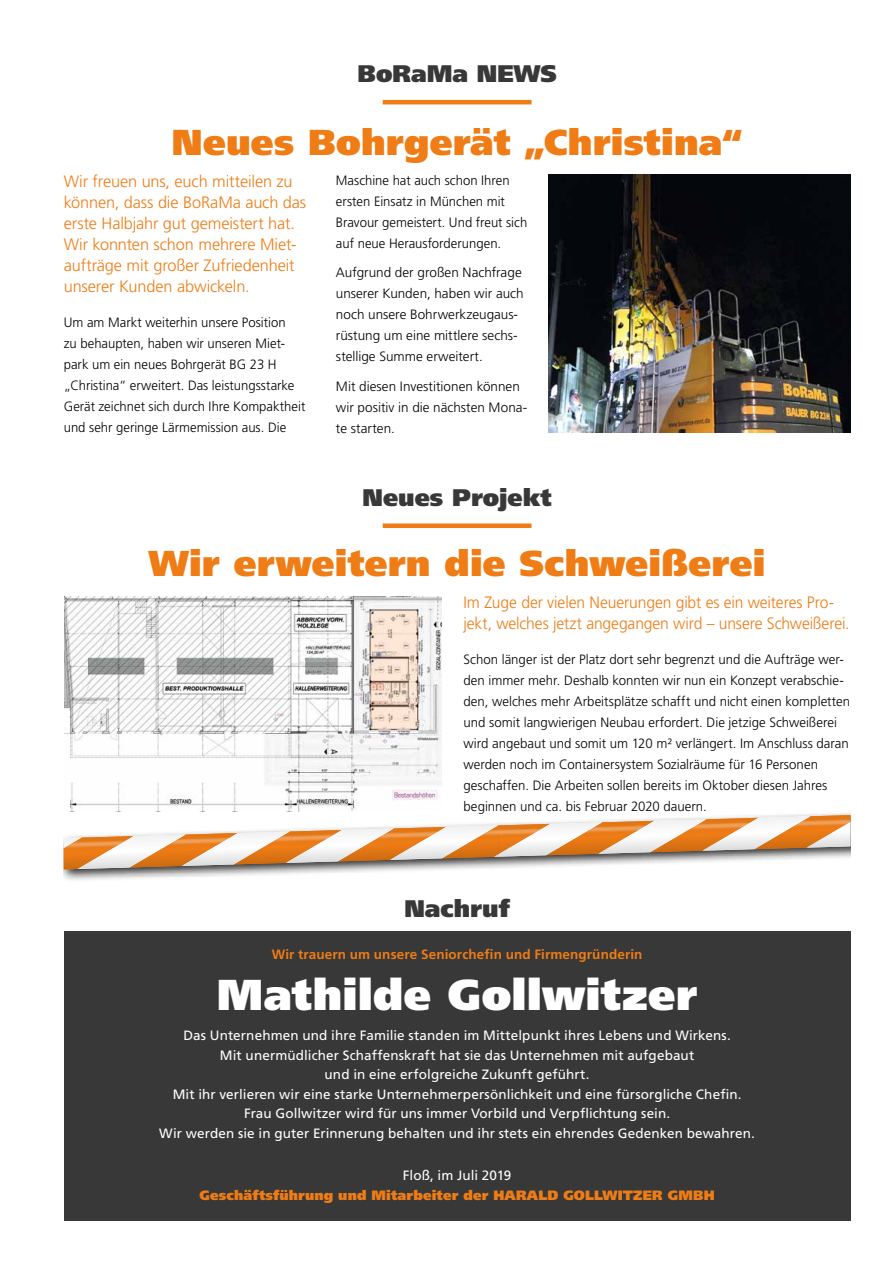
<style>
.page{position:relative;width:893px;height:1263px;background:#fff}
.page>*{position:absolute;margin:0;border:0;box-sizing:border-box;transform-origin:0 0}
.t1{font:900 43.2px "Frutiger";letter-spacing:.005em;color:#fff}
.t2{font:900 36px "Frutiger";letter-spacing:.01em;color:#ef7c15}
.t3{font:900 24px "Frutiger";color:#373837}
.t4{font:300 16.5px/21px "Frutiger";letter-spacing:-.01em;color:#ef7c15}
.t5{font:300 16.5px/21px "Frutiger";letter-spacing:-.01em;color:#ef7c15;scale:.95 1}
.t6{font:300 13.5px/21px "Frutiger";color:#000}
.t7{font:13.5px/19.5px "Frutiger";letter-spacing:.005em;color:#fff;text-align:center}
.t8{font:900 13.5px "Frutiger";letter-spacing:.01em;color:#ef7c15}
.t9{font:700 13.5px "Frutiger";letter-spacing:.01em;color:#ef7c15}
</style>
<div class="page">
<div style="left:64px;top:931px;width:786px;height:289px;background:#373837"></div>
<hr style="left:383px;top:100px;width:148px;height:4px;background:#ef7c15">
<div style="left:383px;top:523px;width:148px;height:5px;background:#ef7c15"></div>
<img style="left:549px;top:174px;width:301px;height:259px">
<img style="left:64px;top:596px;width:378px;height:212px">
<div style="left:64px;top:808px;width:786px;height:74px;background:#000;opacity:.83"></div>
<svg style="left:64px;top:815px;width:786px;height:54px"></svg>
<img style="left:116px;top:839px;width:62px;height:7px">
<img style="left:220px;top:836px;width:62px;height:7px">
<img style="left:324px;top:833px;width:62px;height:7px">
<img style="left:428px;top:830px;width:62px;height:7px">
<h3 class="t3" style="left:357px;top:59px;width:201px">BoRaMa NEWS</h3>
<h2 class="t2" style="left:172px;top:120px;width:572px">Neues Bohrgerät „Christina“</h2>
<p class="t4" style="left:64px;top:171px;width:244px">Wir freuen uns, euch mitteilen zu können, dass die BoRaMa auch das erste Halbjahr gut gemeistert hat.<br>Wir konnten schon mehrere Miet&shy;aufträge mit großer Zufriedenheit unserer Kunden abwickeln.</p>
<p class="t6" style="left:64px;top:312px;width:243px">Um am Markt weiterhin unsere Position<br>zu behaupten, haben wir unseren Miet&shy;park um ein neues Bohrgerät BG 23 H „Christina“ erweitert. Das leistungsstarke Gerät zeichnet sich durch Ihre Kompaktheit und sehr geringe Lärmemission aus. Die</p>
<p class="t6" style="left:336px;top:170px;width:193px">Maschine hat auch schon Ihren ersten Einsatz in München mit<br>Bravour gemeistert. Und freut sich auf neue Herausforderungen.</p>
<p class="t6" style="left:336px;top:262px;width:189px">Aufgrund der großen Nachfrage unserer Kunden, haben wir auch noch unsere Bohrwerkzeugaus&shy;rüstung um eine mittlere sechs&shy;stellige Summe erweitert.</p>
<p class="t6" style="left:336px;top:376px;width:193px">Mit diesen Investitionen können wir positiv in die nächsten Mona&shy;te starten.</p>
<h3 class="t3" style="left:363px;top:482px;width:190px">Neues Projekt</h3>
<h2 class="t2" style="left:149px;top:541px;width:618px">Wir erweitern die Schweißerei</h2>
<p class="t5" style="left:463px;top:592px;width:408px">Im Zuge der vielen Neuerungen gibt es ein weiteres Pro&shy;jekt, welches jetzt angegangen wird – unsere Schweißerei.</p>
<p class="t6" style="left:463px;top:649px;width:388px">Schon länger ist der Platz dort sehr begrenzt und die Aufträge wer&shy;den immer mehr. Deshalb konnten wir nun ein Konzept verabschie&shy;den, welches mehr Arbeitsplätze schafft und nicht einen kompletten und somit langwierigen Neubau erfordert. Die jetzige Schweißerei wird angebaut und somit um 120 m² verlängert. Im Anschluss daran werden noch im Containersystem Sozialräume für 16 Personen geschaffen. Die Arbeiten sollen bereits im Oktober diesen Jahres beginnen und ca. bis Februar 2020 dauern.</p>
<h3 class="t3" style="left:404px;top:894px;width:107px">Nachruf</h3>
<p class="t9" style="left:272px;top:947px;width:372px">Wir trauern um unsere Seniorchefin und Firmengründerin</p>
<h1 class="t1" style="left:217px;top:968px;width:482px">Mathilde Gollwitzer</h1>
<p class="t7" style="left:159px;top:1026px;width:597px">Das Unternehmen und ihre Familie standen im Mittelpunkt ihres Lebens und Wirkens.<br>Mit unermüdlicher Schaffenskraft hat sie das Unternehmen mit aufgebaut<br>und in eine erfolgreiche Zukunft geführt.<br>Mit ihr verlieren wir eine starke Unternehmerpersönlichkeit und eine fürsorgliche Chefin.<br>Frau Gollwitzer wird für uns immer Vorbild und Verpflichtung sein.<br>Wir werden sie in guter Erinnerung behalten und ihr stets ein ehrendes Gedenken bewahren.</p>
<p class="t7" style="left:403px;top:1165px;width:110px">Floß, im Juli 2019</p>
<p class="t8" style="left:199px;top:1187px;width:517px">Geschäftsführung und Mitarbeiter der HARALD GOLLWITZER GMBH</p>
</div>
